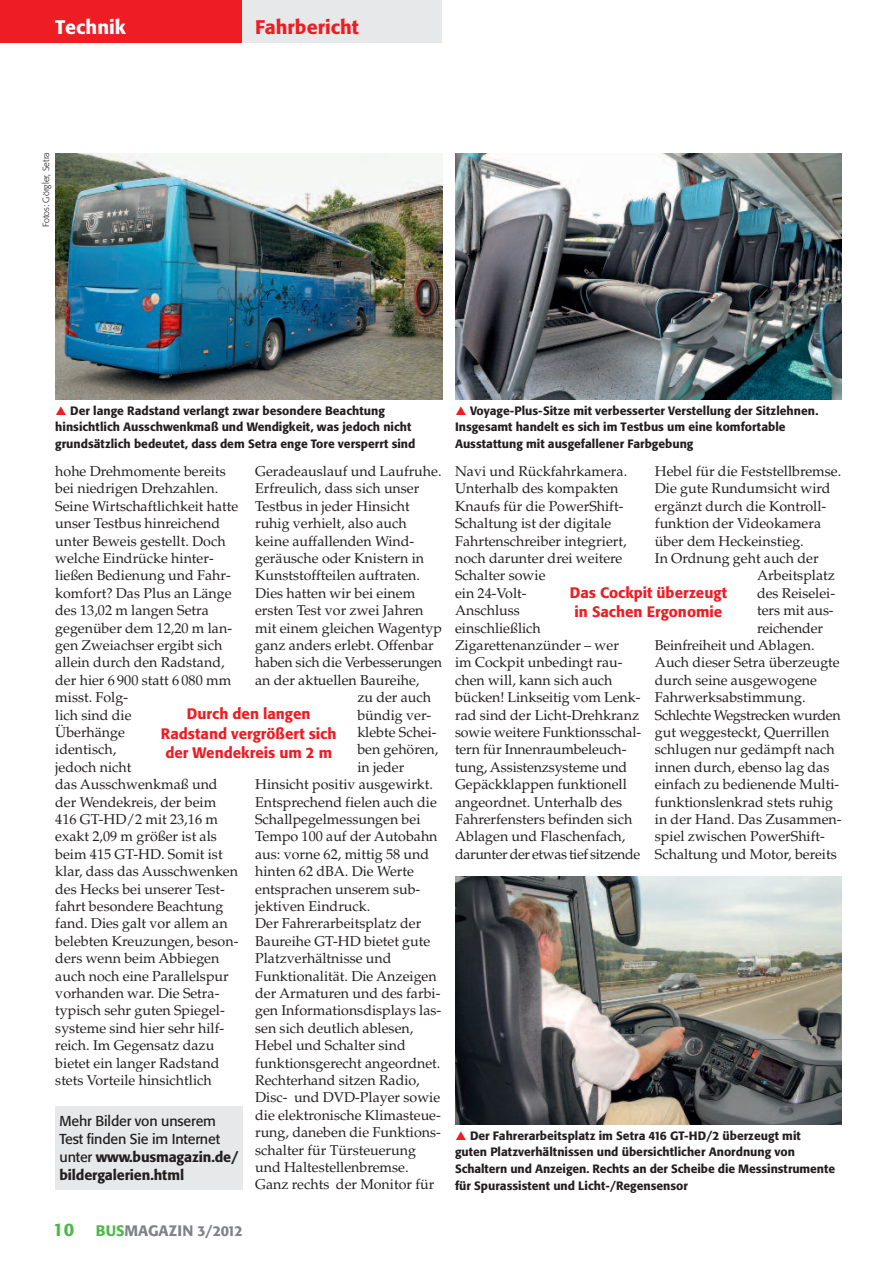
<style>
.page{position:relative;width:893px;height:1263px;background:#fff}
.page>*{position:absolute;margin:0;border:0;box-sizing:border-box;transform-origin:0 0}
.t1{font:500 19.5px "Formata BQ";color:#ee1d23}
.t2{font:500 19.5px "Formata BQ";color:#fff}
.t3{font:500 15px/19.5px "Formata BQ";color:#ee1d23;text-align:center}
.t4{font:500 15px "Formata BQ";color:#808285}
.t5{font:14.25px/17.4px "Palatino";color:#231f20}
.t6{font:14.25px/18px "Formata BQ";letter-spacing:-.01em;color:#231f20}
.t7{font:14.25px "Palatino";letter-spacing:-.025em;color:#231f20}
.t8{font:500 12px/16.5px "Formata BQ";color:#231f20}
.t9{font:300 9px "Formata BQ";color:#231f20}
.s1{font-weight:500}
.s2{font-size:18px;color:#4cb848}
.s3{color:#4cb848}
.s4{font-size:14.25px}
</style>
<div class="page">
<div style="left:0;top:0;width:242px;height:43px;background:#ee1d23"></div>
<div style="left:242px;top:0;width:200px;height:43px;background:#e7e8e9"></div>
<img style="left:455px;top:877px;width:387px;height:248px">
<div style="left:55px;top:1106px;width:187px;height:83px;background:#e7e8e9"></div>
<img style="left:55px;top:153px;width:387px;height:246px">
<img style="left:455px;top:153px;width:387px;height:246px">
<h1 class="t2" style="left:55px;top:16px;width:72px">Technik</h1>
<h1 class="t1" style="left:255px;top:16px;width:105px">Fahrbericht</h1>
<p class="t9" style="left:41px;top:227px;width:76px;rotate:-90deg">Fotos: Görgler, Setra</p>
<p class="t8" style="left:55px;top:402px;width:362px;text-indent:15px">Der lange Radstand verlangt zwar besondere Beachtung hinsichtlich Ausschwenkmaß und Wendigkeit, was jedoch nicht grundsätzlich bedeutet, dass dem Setra enge Tore versperrt sind</p>
<p class="t8" style="left:455px;top:402px;width:365px;text-indent:15px">Voyage-Plus-Sitze mit verbesserter Verstellung der Sitzlehnen.<br>Insgesamt handelt es sich im Testbus um eine komfortable<br>Ausstattung mit ausgefallener Farbgebung</p>
<p class="t5" style="left:55px;top:464px;width:185px">hohe Drehmomente bereits bei niedrigen Drehzahlen.<br>Seine Wirtschaftlichkeit hatte unser Testbus hinreichend unter Beweis gestellt. Doch welche Eindrücke hinter&shy;ließen Bedienung und Fahr&shy;komfort? Das Plus an Länge des 13,02 m langen Setra gegenüber dem 12,20 m lan&shy;gen Zweiachser ergibt sich allein durch den Radstand, der hier 6 900 statt 6 080 mm misst. Folg-<br>lich sind die<br>Überhänge<br>identisch,<br>jedoch nicht<br>das Ausschwenkmaß und der Wendekreis, der beim<br>416 GT-HD/2 mit 23,16 m exakt 2,09 m größer ist als beim 415 GT-HD. Somit ist klar, dass das Ausschwenken des Hecks bei unserer Test&shy;fahrt besondere Beachtung fand. Dies galt vor allem an belebten Kreuzungen, beson&shy;ders wenn beim Abbiegen auch noch eine Parallelspur vorhanden war. Die Setra&shy;typisch sehr guten Spiegel&shy;systeme sind hier sehr hilf&shy;reich. Im Gegensatz dazu bietet ein langer Radstand stets Vorteile hinsichtlich</p>
<p class="t5" style="left:255px;top:464px;width:188px">Geradeauslauf und Laufruhe.</p>
<p class="t5" style="left:255px;top:481px;width:166px">Erfreulich, dass sich unser</p>
<p class="t5" style="left:255px;top:499px;width:156px">Testbus in jeder Hinsicht</p>
<p class="t5" style="left:255px;top:516px;width:153px">ruhig verhielt, also auch</p>
<p class="t5" style="left:255px;top:534px;width:161px">keine auffallenden Wind-</p>
<p class="t5" style="left:255px;top:551px;width:170px">geräusche oder Knistern in</p>
<p class="t5" style="left:255px;top:568px;width:166px">Kunststoffteilen auftraten.</p>
<p class="t5" style="left:255px;top:586px;width:162px">Dies hatten wir bei einem</p>
<p class="t5" style="left:255px;top:603px;width:170px">ersten Test vor zwei Jahren</p>
<p class="t5" style="left:255px;top:621px;width:188px">mit einem gleichen Wagentyp</p>
<p class="t5" style="left:255px;top:638px;width:180px">ganz anders erlebt. Offenbar</p>
<p class="t5" style="left:255px;top:655px;width:188px">haben sich die Verbesserungen</p>
<p class="t5" style="left:255px;top:673px;width:166px">an der aktuellen Baureihe,</p>
<p class="t5" style="left:357px;top:690px;width:75px">zu der auch</p>
<p class="t5" style="left:357px;top:708px;width:76px">bündig ver-</p>
<p class="t5" style="left:357px;top:725px;width:81px">klebte Schei-</p>
<p class="t5" style="left:357px;top:742px;width:83px">ben gehören,</p>
<p class="t5" style="left:357px;top:760px;width:49px">in jeder</p>
<p class="t5" style="left:255px;top:777px;width:179px">Hinsicht positiv ausgewirkt.</p>
<p class="t5" style="left:255px;top:795px;width:183px">Entsprechend fielen auch die</p>
<p class="t5" style="left:255px;top:812px;width:167px">Schallpegelmessungen bei</p>
<p class="t5" style="left:255px;top:829px;width:184px">Tempo 100 auf der Autobahn</p>
<p class="t5" style="left:255px;top:847px;width:175px">aus: vorne 62, mittig 58 und</p>
<p class="t5" style="left:255px;top:864px;width:160px">hinten 62 dBA. Die Werte</p>
<p class="t5" style="left:255px;top:882px;width:167px">entsprachen unserem sub-</p>
<p class="t5" style="left:255px;top:899px;width:117px">jektiven Eindruck.</p>
<p class="t5" style="left:255px;top:916px;width:168px">Der Fahrerarbeitsplatz der</p>
<p class="t5" style="left:255px;top:934px;width:177px">Baureihe GT-HD bietet gute</p>
<p class="t5" style="left:255px;top:951px;width:138px">Platzverhältnisse und</p>
<p class="t5" style="left:255px;top:969px;width:183px">Funktionalität. Die Anzeigen</p>
<p class="t5" style="left:255px;top:986px;width:187px">der Armaturen und des farbi-</p>
<p class="t5" style="left:255px;top:1003px;width:188px">gen Informationsdisplays las-</p>
<p class="t5" style="left:255px;top:1021px;width:160px">sen sich deutlich ablesen,</p>
<p class="t5" style="left:255px;top:1038px;width:152px">Hebel und Schalter sind</p>
<p class="t5" style="left:255px;top:1056px;width:187px">funktionsgerecht angeordnet.</p>
<p class="t5" style="left:255px;top:1073px;width:166px">Rechterhand sitzen Radio,</p>
<p class="t5" style="left:255px;top:1090px;width:186px">Disc- und DVD-Player sowie</p>
<p class="t5" style="left:255px;top:1108px;width:187px">die elektronische Klimasteue-</p>
<p class="t5" style="left:255px;top:1125px;width:187px">rung, daneben die Funktions-</p>
<p class="t5" style="left:255px;top:1143px;width:162px">schalter für Türsteuerung</p>
<p class="t5" style="left:255px;top:1160px;width:155px">und Haltestellenbremse.</p>
<p class="t5" style="left:255px;top:1177px;width:181px">Ganz rechts der Monitor für</p>
<p class="t3" style="left:161px;top:704px;width:177px">Durch den langen<br>Radstand vergrößert sich der Wendekreis um 2 m</p>
<p class="t6" style="left:60px;top:1112px;width:180px">Mehr Bilder von unserem<br>Test finden Sie im Internet unter <span class="s1">www.busmagazin.de/ bildergalerien.html</span></p>
<p class="t4" style="left:53px;top:1222px;width:191px"><span class="s2">10</span> <span class="s3">BUS</span>MAGAZIN <span class="s4">3/2012</span></p>
<p class="t5" style="left:455px;top:464px;width:188px">Navi und Rückfahrkamera.<br>Unterhalb des kompakten<br>Knaufs für die PowerShift-<br>Schaltung ist der digitale<br>Fahrtenschreiber integriert, noch darunter drei weitere<br>Schalter sowie<br>ein 24-Volt-<br>Anschluss<br>einschließlich<br>Zigarettenanzünder – wer<br>im Cockpit unbedingt rau&shy;chen will, kann sich auch bücken! Linkseitig vom Lenk - rad sind der Licht-Drehkranz sowie weitere Funktionsschal&shy;tern für Innenraumbeleuch&shy;tung, Assistenzsysteme und<br>Gepäckklappen funktionell angeordnet. Unterhalb des<br>Fahrerfensters befinden sich<br>Ablagen und Flaschenfach, darunterder etwas tief sitzende</p>
<p class="t5" style="left:655px;top:464px;width:188px">Hebel für die Feststellbremse.</p>
<p class="t5" style="left:655px;top:481px;width:177px">Die gute Rundumsicht wird</p>
<p class="t5" style="left:655px;top:499px;width:173px">ergänzt durch die Kontroll-</p>
<p class="t5" style="left:655px;top:516px;width:168px">funktion der Videokamera</p>
<p class="t5" style="left:655px;top:534px;width:150px">über dem Heckeinstieg.</p>
<p class="t5" style="left:655px;top:551px;width:165px">In Ordnung geht auch der</p>
<p class="t5" style="left:757px;top:568px;width:79px">Arbeitsplatz</p>
<p class="t5" style="left:757px;top:586px;width:80px">des Reiselei-</p>
<p class="t5" style="left:757px;top:603px;width:78px">ters mit aus-</p>
<p class="t5" style="left:757px;top:621px;width:67px">reichender</p>
<p class="t5" style="left:655px;top:638px;width:161px">Beinfreiheit und Ablagen.</p>
<p class="t5" style="left:655px;top:655px;width:186px">Auch dieser Setra überzeugte</p>
<p class="t5" style="left:655px;top:673px;width:163px">durch seine ausgewogene</p>
<p class="t5" style="left:655px;top:690px;width:152px">Fahrwerksabstimmung.</p>
<p class="t7" style="left:655px;top:709px;width:187px">Schlechte Wegstrecken wurden</p>
<p class="t5" style="left:655px;top:725px;width:176px">gut weggesteckt, Querrillen</p>
<p class="t5" style="left:655px;top:742px;width:181px">schlugen nur gedämpft nach</p>
<p class="t5" style="left:655px;top:760px;width:176px">innen durch, ebenso lag das</p>
<p class="t5" style="left:655px;top:777px;width:186px">einfach zu bedienende Multi-</p>
<p class="t5" style="left:655px;top:795px;width:180px">funktionslenkrad stets ruhig</p>
<p class="t5" style="left:655px;top:812px;width:188px">in der Hand. Das Zusammen-</p>
<p class="t5" style="left:655px;top:829px;width:171px">spiel zwischen PowerShift-</p>
<p class="t5" style="left:655px;top:847px;width:183px">Schaltung und Motor, bereits</p>
<p class="t3" style="left:570px;top:583px;width:159px">Das Cockpit überzeugt in Sachen Ergonomie</p>
<p class="t8" style="left:455px;top:1128px;width:382px;text-indent:15px">Der Fahrerarbeitsplatz im Setra 416 GT-HD/2 überzeugt mit guten Platzverhältnissen und übersichtlicher Anordnung von Schaltern und Anzeigen. Rechts an der Scheibe die Messinstrumente für Spurassistent und Licht-/Regensensor</p>
</div>
